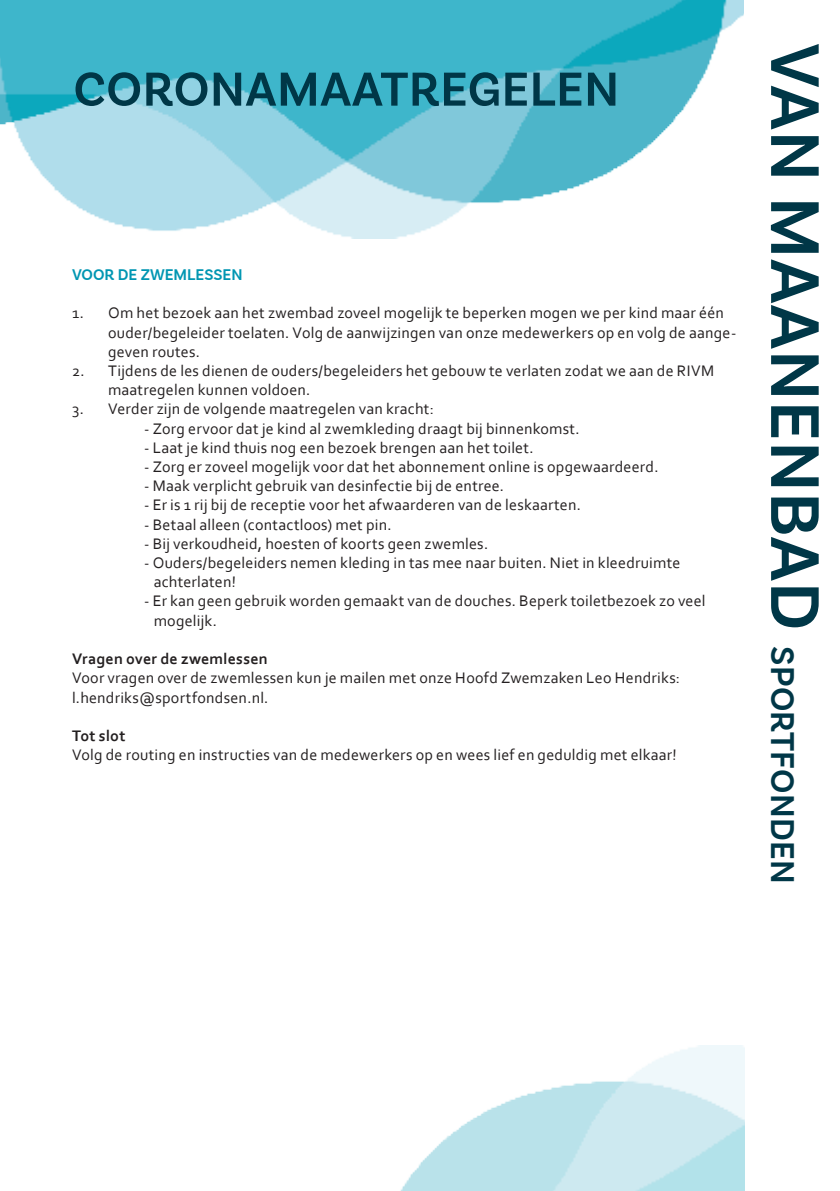
<style>
.page{position:relative;width:840px;height:1191px;background:#fff}
.page>*{position:absolute;margin:0;border:0;box-sizing:border-box;transform-origin:0 0}
.t1{font:600 72px "Basic Sans W05";letter-spacing:.01em;color:#003747}
.t2{font:600 50px "Basic Sans W05";letter-spacing:.01em;color:#003747}
.t3{font:16px/19.2px "Corbel";letter-spacing:.015em;color:#231f20}
.t4{font:700 16px "Corbel";letter-spacing:.015em;color:#231f20}
.t5{font:600 16px "Basic Sans W05";color:#0096b2}
.s1{font-size:34px}
</style>
<div class="page">
<img style="left:0;top:0;width:744px;height:238px">
<img style="left:400px;top:1045px;width:344px;height:146px">
<p class="t2" style="left:73px;top:59px;width:547px">CORONAMAATREGELEN</p>
<p class="t5" style="left:72px;top:265px;width:172px">VOOR DE ZWEMLESSEN</p>
<p class="t3" style="left:108px;top:303px;width:629px;text-indent:-36px">1. Om het bezoek aan het zwembad zoveel mogelijk te beperken mogen we per kind maar één ouder/begeleider toelaten. Volg de aanwijzingen van onze medewerkers op en volg de aange&shy;geven routes.</p>
<p class="t3" style="left:108px;top:361px;width:607px;text-indent:-36px">2. Tijdens de les dienen de ouders/begeleiders het gebouw te verlaten zodat we aan de RIVM maatregelen kunnen voldoen.</p>
<p class="t3" style="left:72px;top:399px;width:363px">3. Verder zijn de volgende maatregelen van kracht:</p>
<p class="t3" style="left:144px;top:418px;width:437px">- Zorg ervoor dat je kind al zwemkleding draagt bij binnenkomst.</p>
<p class="t3" style="left:144px;top:437px;width:391px">- Laat je kind thuis nog een bezoek brengen aan het toilet.</p>
<p class="t3" style="left:144px;top:457px;width:515px">- Zorg er zoveel mogelijk voor dat het abonnement online is opgewaardeerd.</p>
<p class="t3" style="left:144px;top:476px;width:361px">- Maak verplicht gebruik van desinfectie bij de entree.</p>
<p class="t3" style="left:144px;top:495px;width:438px">- Er is 1 rij bij de receptie voor het afwaarderen van de leskaarten.</p>
<p class="t3" style="left:144px;top:514px;width:249px">- Betaal alleen (contactloos) met pin.</p>
<p class="t3" style="left:144px;top:533px;width:345px">- Bij verkoudheid, hoesten of koorts geen zwemles.</p>
<p class="t3" style="left:144px;top:553px;width:537px">- Ouders/begeleiders nemen kleding in tas mee naar buiten. Niet in kleedruimte</p>
<p class="t3" style="left:154px;top:572px;width:84px">achterlaten!</p>
<p class="t3" style="left:154px;top:591px;width:553px;text-indent:-10px">- Er kan geen gebruik worden gemaakt van de douches. Beperk toiletbezoek zo veel mogelijk.</p>
<p class="t4" style="left:72px;top:649px;width:197px">Vragen over de zwemlessen</p>
<p class="t3" style="left:72px;top:668px;width:609px">Voor vragen over de zwemlessen kun je mailen met onze Hoofd Zwemzaken Leo Hendriks:</p>
<p class="t3" style="left:72px;top:687px;width:198px">l.hendriks@sportfondsen.nl.</p>
<p class="t4" style="left:72px;top:725px;width:55px">Tot slot</p>
<p class="t3" style="left:72px;top:745px;width:605px">Volg de routing en instructies van de medewerkers op en wees lief en geduldig met elkaar!</p>
<p class="t1" style="left:838px;top:43px;width:841px;rotate:90deg">VAN MAANENBAD <span class="s1">SPORTFONDEN</span></p>
</div>
